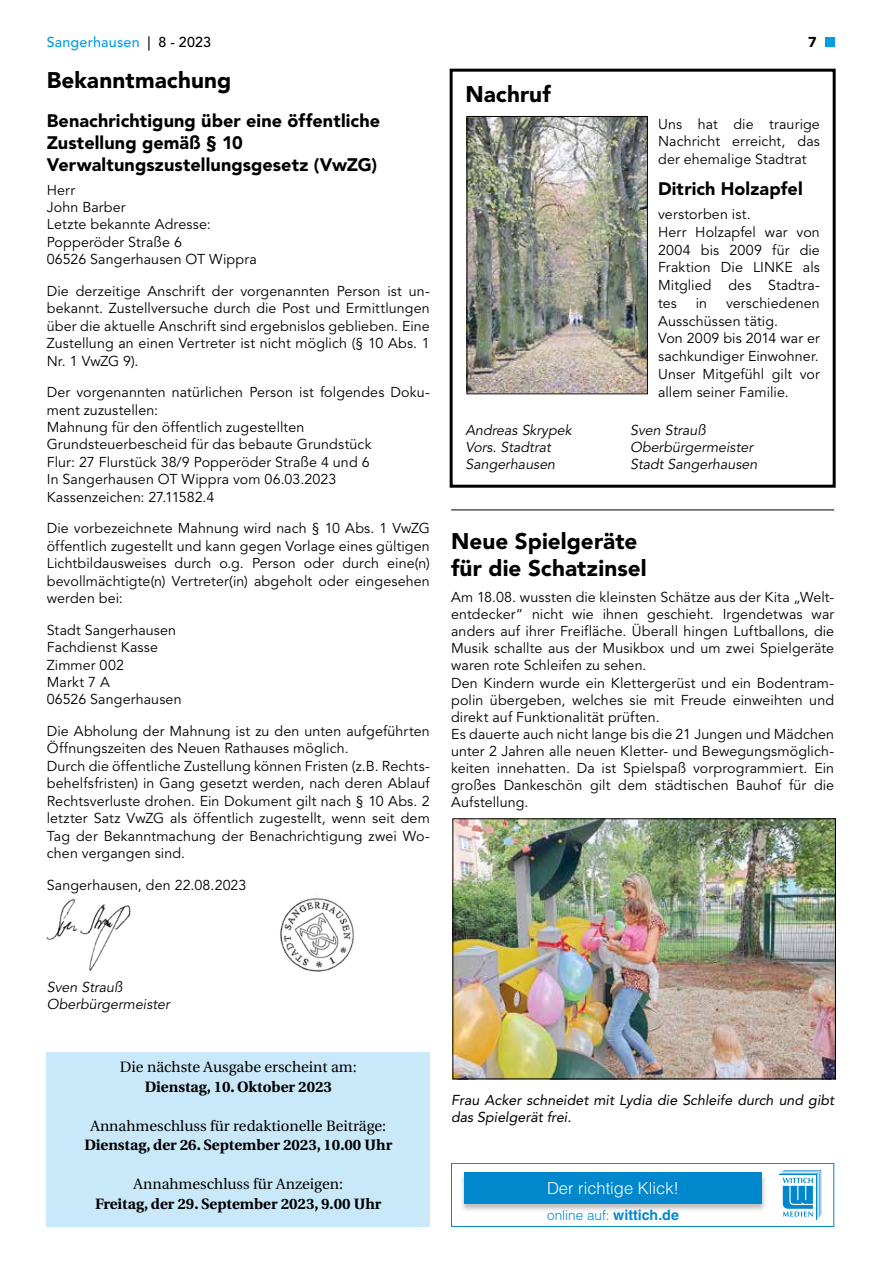
<style>
.page{position:relative;width:881px;height:1263px;background:#fff}
.page>*{position:absolute;margin:0;border:0;box-sizing:border-box;transform-origin:0 0}
.t1{font:900 22.5px/27px "Avenir LT";letter-spacing:.005em;color:#000}
.t2{font:900 18px/21.9px "Avenir LT";letter-spacing:.005em;color:#000}
.t3{font:300 16.5px "Helvetica LT";color:#fff}
.t4{font:700 15px "Utopia";color:#000}
.t5{font:15px "Utopia";color:#000}
.t6{font:14.25px/17.4px "Avenir LT";letter-spacing:.01em;color:#000}
.t7{font:italic 14.25px/17.1px "Avenir LT";color:#000}
.t8{font:italic 14.25px/17.1px "Avenir LT";color:#000}
.t9{font:500 14.25px "Avenir LT";letter-spacing:.01em;color:#009fe3}
.t10{font:900 14.25px "Avenir LT";color:#000}
.t11{font:300 13.5px "Helvetica LT";color:#0087cc}
.s1{color:#000}
.s2{font-weight:700;font-size:14.25px}
</style>
<div class="page">
<div style="left:824px;top:37px;width:9px;height:9px;background:#009fe3"></div>
<div style="left:449px;top:69px;width:386px;height:419px;border:3px solid #000"></div>
<img style="left:280px;top:895px;width:74px;height:77px">
<img style="left:47px;top:899px;width:84px;height:72px">
<div style="left:47px;top:1052px;width:382px;height:175px;background:#c9e9fb"></div>
<img style="left:468px;top:118px;width:177px;height:274px">
<div style="left:466px;top:116px;width:181px;height:278px;border:1px solid #000"></div>
<img style="left:454px;top:820px;width:379px;height:257px">
<div style="left:452px;top:818px;width:383px;height:261px;border:1px solid #000"></div>
<div style="left:451px;top:1163px;width:382px;height:64px;border:1px solid #0087cc"></div>
<div style="left:459px;top:1171px;width:308px;height:41px;background:#000;opacity:.26"></div>
<div style="left:464px;top:1172px;width:297px;height:31px;background:#0087cc"></div>
<svg style="left:780px;top:1170px;width:40px;height:48px"></svg>
<hr style="left:451px;top:509px;width:382px;height:1px;background:#000">
<p class="t9" style="left:47px;top:34px;width:166px">Sangerhausen <span class="s1">| 8 - 2023</span></p>
<p class="t10" style="left:808px;top:34px;width:10px">7</p>
<h1 class="t1" style="left:465px;top:81px;width:87px">Nachruf</h1>
<p class="t6" style="left:658px;top:115px;width:163px;text-align:justify">Uns hat die traurige Nachricht erreicht, das der ehemalige Stadtrat</p>
<p class="t2" style="left:658px;top:178px;width:146px">Ditrich Holzapfel</p>
<p class="t6" style="left:658px;top:206px;width:163px">verstorben ist.<br>Herr Holzapfel war von<br>2004 bis 2009 für die<br>Fraktion Die LINKE als<br>Mitglied des Stadtra&shy;tes</p>
<h1 class="t1" style="left:47px;top:67px;width:186px">Bekanntmachung</h1>
<p class="t2" style="left:47px;top:110px;width:334px">Benachrichtigung über eine öffentliche<br>Zustellung gemäß § 10<br>Verwaltungszustellungsgesetz (VwZG)</p>
<p class="t6" style="left:47px;top:181px;width:211px">Herr<br>John Barber<br>Letzte bekannte Adresse:<br>Popperöder Straße 6<br>06526 Sangerhausen OT Wippra</p>
<p class="t6" style="left:47px;top:283px;width:384px;text-align:justify">Die derzeitige Anschrift der vorgenannten Person ist un&shy;bekannt. Zustellversuche durch die Post und Ermittlungen über die aktuelle Anschrift sind ergebnislos geblieben. Eine Zustellung an einen Vertreter ist nicht möglich (§ 10 Abs. 1<br>Nr. 1 VwZG 9).</p>
<p class="t6" style="left:47px;top:384px;width:384px">Der vorgenannten natürlichen Person ist folgendes Doku&shy;ment zuzustellen:<br>Mahnung für den öffentlich zugestellten Grundsteuerbescheid für das bebaute Grundstück<br>Flur: 27 Flurstück 38/9 Popperöder Straße 4 und 6<br>In Sangerhausen OT Wippra vom 06.03.2023<br>Kassenzeichen: 27.11582.4</p>
<p class="t6" style="left:47px;top:520px;width:384px;text-align:justify">Die vorbezeichnete Mahnung wird nach § 10 Abs. 1 VwZG öffentlich zugestellt und kann gegen Vorlage eines gültigen Lichtbildausweises durch o.g. Person oder durch eine(n) bevollmächtigte(n) Vertreter(in) abgeholt oder eingesehen werden bei:</p>
<p class="t6" style="left:47px;top:621px;width:136px">Stadt Sangerhausen<br>Fachdienst Kasse<br>Zimmer 002<br>Markt 7 A<br>06526 Sangerhausen</p>
<p class="t6" style="left:47px;top:723px;width:384px">Die Abholung der Mahnung ist zu den unten aufgeführten Öffnungszeiten des Neuen Rathauses möglich.<br>Durch die öffentliche Zustellung können Fristen (z.B. Rechts&shy;behelfsfristen) in Gang gesetzt werden, nach deren Ablauf Rechtsverluste drohen. Ein Dokument gilt nach § 10 Abs. 2 letzter Satz VwZG als öffentlich zugestellt, wenn seit dem Tag der Bekanntmachung der Benachrichtigung zwei Wo&shy;chen vergangen sind.</p>
<p class="t6" style="left:47px;top:876px;width:201px">Sangerhausen, den 22.08.2023</p>
<p class="t6" style="left:658px;top:294px;width:163px;text-indent:68px">verschiedenen<br>Ausschüssen tätig.<br>Von 2009 bis 2014 war er sachkundiger Einwohner.<br>Unser Mitgefühl gilt vor allem seiner Familie.</p>
<p class="t6" style="left:695px;top:295px;width:13px">in</p>
<p class="t7" style="left:465px;top:422px;width:108px">Andreas Skrypek</p>
<p class="t7" style="left:630px;top:422px;width:77px">Sven Strauß</p>
<p class="t7" style="left:465px;top:439px;width:91px">Vors. Stadtrat<br>Sangerhausen</p>
<p class="t7" style="left:630px;top:439px;width:129px">Oberbürgermeister<br>Stadt Sangerhausen</p>
<h1 class="t1" style="left:451px;top:528px;width:197px">Neue Spielgeräte für die Schatzinsel</h1>
<p class="t6" style="left:451px;top:589px;width:384px">Am 18.08. wussten die kleinsten Schätze aus der Kita „Welt&shy;entdecker“ nicht wie ihnen geschieht. Irgendetwas war anders auf ihrer Freifläche. Überall hingen Luftballons, die Musik schallte aus der Musikbox und um zwei Spielgeräte waren rote Schleifen zu sehen.<br>Den Kindern wurde ein Klettergerüst und ein Bodentram&shy;polin übergeben, welches sie mit Freude einweihten und direkt auf Funktionalität prüften.<br>Es dauerte auch nicht lange bis die 21 Jungen und Mädchen unter 2 Jahren alle neuen Kletter- und Bewegungsmöglich&shy;keiten innehatten. Da ist Spielspaß vorprogrammiert. Ein großes Dankeschön gilt dem städtischen Bauhof für die Aufstellung.</p>
<p class="t7" style="left:47px;top:979px;width:124px">Sven Strauß<br>Oberbürgermeister</p>
<p class="t5" style="left:120px;top:1059px;width:238px">Die nächste Ausgabe erscheint am:</p>
<p class="t4" style="left:145px;top:1078px;width:188px">Dienstag, 10. Oktober 2023</p>
<p class="t5" style="left:90px;top:1117px;width:297px">Annahmeschluss für redaktionelle Beiträge:</p>
<p class="t4" style="left:84px;top:1136px;width:309px">Dienstag, der 26. September 2023, 10.00 Uhr</p>
<p class="t5" style="left:133px;top:1176px;width:211px">Annahmeschluss für Anzeigen:</p>
<p class="t4" style="left:95px;top:1195px;width:288px">Freitag, der 29. September 2023, 9.00 Uhr</p>
<p class="t8" style="left:451px;top:1091px;width:384px">Frau Acker schneidet mit Lydia die Schleife durch und gibt das Spielgerät frei.</p>
<p class="t3" style="left:546px;top:1178px;width:134px">Der richtige Klick!</p>
<p class="t11" style="left:547px;top:1206px;width:133px">online auf: <span class="s2">wittich.de</span></p>
</div>
